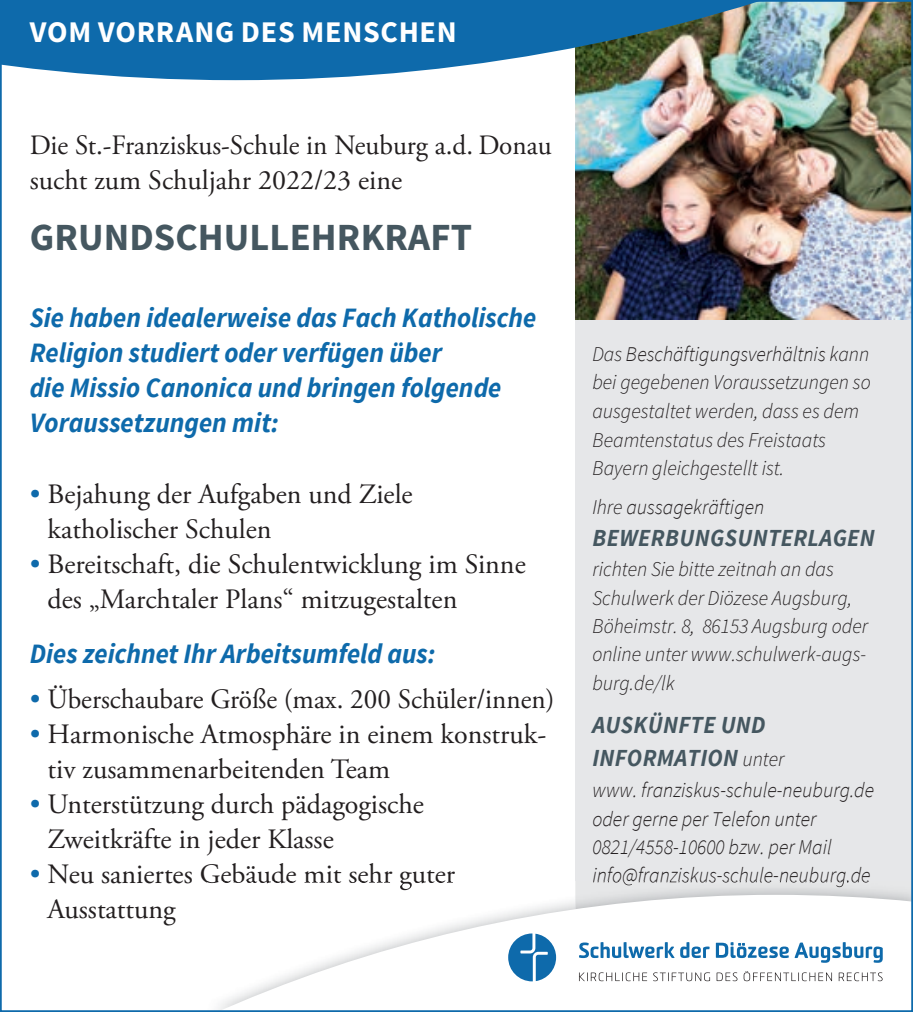
<style>
.page{position:relative;width:913px;height:1012px;background:#fff}
.page>*{position:absolute;margin:0;border:0;box-sizing:border-box;transform-origin:0 0}
.t1{font:700 38.5px "Source Sans Pro";letter-spacing:.005em;color:#455760}
.t2{font:700 30.1px "Source Sans Pro";letter-spacing:.025em;color:#fff}
.t3{font:28px/35px "Adobe Garamond Pro";color:#231f20}
.t4{font:italic 700 28px/35px "Source Sans Pro";color:#0e6aab;scale:.95 1}
.t5{font:italic 700 24.5px/32.9px "Source Sans Pro";letter-spacing:.015em;color:#455760;scale:.95 1}
.t6{font:italic 300 21px/28.3px "Source Sans Pro";color:#231f20;scale:.95 1}
.s1{color:#0e6aab}
.s2{font-weight:300;font-size:21px;color:#231f20}
</style>
<div class="page">
<div style="left:575px;top:315px;width:338px;height:697px;background:#e6e7e9"></div>
<img style="left:575px;top:80px;width:335px;height:240px">
<img style="left:3px;top:3px;width:907px;height:77px">
<img style="left:207px;top:881px;width:246px;height:9px">
<img style="left:593px;top:881px;width:276px;height:6px">
<svg style="left:212px;top:895px;width:698px;height:114px"></svg>
<svg style="left:579px;top:942px;width:95px;height:16px;background:#97bfda"></svg>
<svg style="left:680px;top:942px;width:29px;height:16px"></svg>
<svg style="left:716px;top:942px;width:166px;height:21px;background:#adcce2"></svg>
<svg style="left:508px;top:933px;width:48px;height:48px"></svg>
<svg style="left:579px;top:972px;width:68px;height:9px"></svg>
<svg style="left:653px;top:972px;width:57px;height:9px"></svg>
<svg style="left:716px;top:972px;width:21px;height:9px"></svg>
<svg style="left:743px;top:971px;width:89px;height:10px"></svg>
<svg style="left:839px;top:972px;width:43px;height:9px"></svg>
<h2 class="t2" style="left:30px;top:13px;width:428px">VOM VORRANG DES MENSCHEN</h2>
<h3 class="t3" style="left:30px;top:129px;width:523px">Die St.-Franziskus-Schule in Neuburg a.d. Donau sucht zum Schuljahr 2022/23 eine</h3>
<h1 class="t1" style="left:30px;top:212px;width:444px">GRUNDSCHULLEHRKRAFT</h1>
<h3 class="t4" style="left:30px;top:301px;width:535px">Sie haben idealerweise das Fach Katholische Religion studiert oder verfügen über<br>die Missio Canonica und bringen folgende Voraussetzungen mit:</h3>
<h3 class="t3" style="left:48px;top:477px;width:367px;text-indent:-18px"><span class="s1">•</span> Bejahung der Aufgaben und Ziele katholischer Schulen</h3>
<h3 class="t3" style="left:48px;top:547px;width:480px;text-indent:-18px"><span class="s1">•</span> Bereitschaft, die Schulentwicklung im Sinne des „Marchtaler Plans“ mitzugestalten</h3>
<h3 class="t4" style="left:30px;top:636px;width:429px">Dies zeichnet Ihr Arbeitsumfeld aus:</h3>
<h3 class="t3" style="left:30px;top:682px;width:526px"><span class="s1">•</span> Überschaubare Größe (max. 200 Schüler/innen)</h3>
<h3 class="t3" style="left:48px;top:717px;width:500px;text-indent:-18px"><span class="s1">•</span> Harmonische Atmosphäre in einem konstruk&shy;tiv zusammenarbeitenden Team</h3>
<h3 class="t3" style="left:48px;top:787px;width:378px;text-indent:-18px"><span class="s1">•</span> Unterstützung durch pädagogische<br>Zweitkräfte in jeder Klasse</h3>
<h3 class="t3" style="left:48px;top:857px;width:409px;text-indent:-18px"><span class="s1">•</span> Neu saniertes Gebäude mit sehr guter<br>Ausstattung</h3>
<p class="t6" style="left:592px;top:340px;width:294px">Das Beschäftigungsverhältnis kann bei gegebenen Voraussetzungen so ausgestaltet werden, dass es dem<br>Beamtenstatus des Freistaats<br>Bayern gleichgestellt ist.</p>
<p class="t6" style="left:592px;top:493px;width:182px">Ihre aussagekräftigen</p>
<p class="t5" style="left:592px;top:521px;width:299px">BEWERBUNGSUNTERLAGEN</p>
<p class="t6" style="left:592px;top:555px;width:292px">richten Sie bitte zeitnah an das<br>Schulwerk der Diözese Augsburg,<br>Böheimstr. 8, 86153 Augsburg oder online unter www.schulwerk-augs&shy;burg.de/lk</p>
<p class="t5" style="left:592px;top:708px;width:204px">AUSKÜNFTE UND<br>INFORMATION <span class="s2">unter</span></p>
<p class="t6" style="left:592px;top:776px;width:298px">www. franziskus-schule-neuburg.de oder gerne per Telefon unter 0821/4558-10600 bzw. per Mail info@franziskus-schule-neuburg.de</p>
</div>
